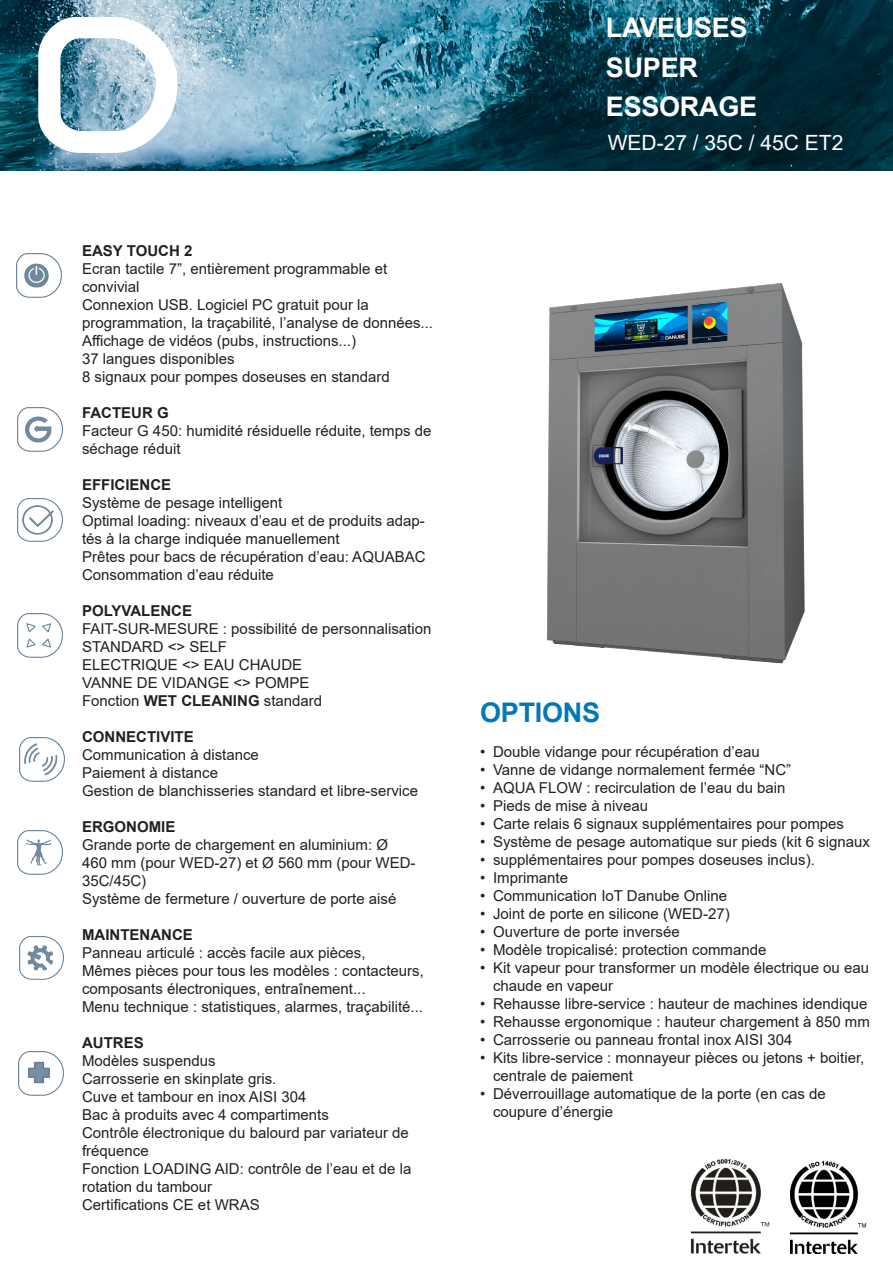
<style>
.page{position:relative;width:893px;height:1263px;background:#fff}
.page>*{position:absolute;margin:0;border:0;box-sizing:border-box;transform-origin:0 0}
.t1{font:700 27px "Arial";letter-spacing:-.01em;color:#fff}
.t2{font:700 27px "Arial";letter-spacing:-.01em;color:#0078b9}
.t3{font:21px "Arial";color:#fff}
.t4{font:15px/18px "Arial";color:#231f20}
.t5{font:700 15px "Arial";color:#231f20}
.s1{font-weight:700}
</style>
<div class="page">
<img style="left:0;top:0;width:893px;height:170px">
<svg style="left:31px;top:10px;width:160px;height:150px"></svg>
<img style="left:791px;top:1161px;width:76px;height:92px">
<img style="left:690px;top:1158px;width:80px;height:96px">
<img style="left:20px;top:737px;width:44px;height:44px">
<img style="left:19px;top:936px;width:45px;height:44px">
<img style="left:19px;top:1052px;width:44px;height:43px">
<img style="left:17px;top:254px;width:44px;height:43px">
<img style="left:17px;top:498px;width:45px;height:44px">
<img style="left:18px;top:614px;width:44px;height:44px">
<img style="left:18px;top:408px;width:44px;height:43px">
<img style="left:18px;top:830px;width:44px;height:44px">
<img style="left:547px;top:283px;width:258px;height:381px">
<p class="t5" style="left:82px;top:240px;width:112px">EASY TOUCH 2</p>
<p class="t4" style="left:82px;top:260px;width:307px">Ecran tactile 7”, entièrement programmable et</p>
<p class="t4" style="left:82px;top:278px;width:59px">convivial</p>
<p class="t4" style="left:82px;top:296px;width:288px">Connexion USB. Logiciel PC gratuit pour la</p>
<p class="t4" style="left:82px;top:314px;width:352px">programmation, la traçabilité, l’analyse de données...</p>
<p class="t4" style="left:82px;top:332px;width:275px">Affichage de vidéos (pubs, instructions...)</p>
<p class="t4" style="left:82px;top:350px;width:154px">37 langues disponibles</p>
<p class="t4" style="left:82px;top:368px;width:309px">8 signaux pour pompes doseuses en standard</p>
<p class="t5" style="left:82px;top:402px;width:88px">FACTEUR G</p>
<p class="t4" style="left:82px;top:422px;width:351px">Facteur G 450: humidité résiduelle réduite, temps de séchage réduit</p>
<p class="t5" style="left:82px;top:474px;width:91px">EFFICIENCE</p>
<p class="t4" style="left:82px;top:494px;width:202px">Système de pesage intelligent</p>
<p class="t4" style="left:82px;top:512px;width:344px">Optimal loading: niveaux d’eau et de produits adap&shy;tés à la charge indiquée manuellement</p>
<p class="t4" style="left:82px;top:548px;width:345px">Prêtes pour bacs de récupération d’eau: AQUABAC</p>
<p class="t4" style="left:82px;top:566px;width:193px">Consommation d’eau réduite</p>
<p class="t5" style="left:82px;top:600px;width:112px">POLYVALENCE</p>
<p class="t4" style="left:82px;top:620px;width:351px">FAIT-SUR-MESURE : possibilité de personnalisation</p>
<p class="t4" style="left:82px;top:638px;width:146px">STANDARD &lt;&gt; SELF</p>
<p class="t4" style="left:82px;top:656px;width:222px">ELECTRIQUE &lt;&gt; EAU CHAUDE</p>
<p class="t4" style="left:82px;top:674px;width:229px">VANNE DE VIDANGE &lt;&gt; POMPE</p>
<p class="t4" style="left:82px;top:692px;width:242px">Fonction <span class="s1">WET CLEANING</span> standard</p>
<p class="t5" style="left:82px;top:726px;width:113px">CONNECTIVITE</p>
<p class="t4" style="left:82px;top:746px;width:178px">Communication à distance</p>
<p class="t4" style="left:82px;top:764px;width:137px">Paiement à distance</p>
<p class="t4" style="left:82px;top:782px;width:337px">Gestion de blanchisseries standard et libre-service</p>
<p class="t5" style="left:82px;top:816px;width:95px">ERGONOMIE</p>
<p class="t4" style="left:82px;top:836px;width:335px">Grande porte de chargement en aluminium: Ø<br>460 mm (pour WED-27) et Ø 560 mm (pour WED-<br>35C/45C)</p>
<p class="t4" style="left:82px;top:890px;width:316px">Système de fermeture / ouverture de porte aisé</p>
<p class="t5" style="left:82px;top:924px;width:112px">MAINTENANCE</p>
<p class="t4" style="left:82px;top:944px;width:285px">Panneau articulé : accès facile aux pièces,</p>
<p class="t4" style="left:82px;top:962px;width:343px">Mêmes pièces pour tous les modèles : contacteurs, composants électroniques, entraînement...</p>
<p class="t4" style="left:82px;top:998px;width:342px">Menu technique : statistiques, alarmes, traçabilité...</p>
<p class="t5" style="left:82px;top:1032px;width:63px">AUTRES</p>
<p class="t4" style="left:82px;top:1052px;width:135px">Modèles suspendus</p>
<p class="t4" style="left:82px;top:1070px;width:196px">Carrosserie en skinplate gris.</p>
<p class="t4" style="left:82px;top:1088px;width:226px">Cuve et tambour en inox AISI 304</p>
<p class="t4" style="left:82px;top:1106px;width:248px">Bac à produits avec 4 compartiments</p>
<p class="t4" style="left:82px;top:1124px;width:328px">Contrôle électronique du balourd par variateur de</p>
<p class="t4" style="left:82px;top:1142px;width:68px">fréquence</p>
<p class="t4" style="left:82px;top:1160px;width:331px">Fonction LOADING AID: contrôle de l’eau et de la</p>
<p class="t4" style="left:82px;top:1178px;width:132px">rotation du tambour</p>
<p class="t4" style="left:82px;top:1196px;width:179px">Certifications CE et WRAS</p>
<p class="t1" style="left:606px;top:8px;width:143px">LAVEUSES</p>
<p class="t1" style="left:606px;top:48px;width:93px">SUPER</p>
<p class="t1" style="left:606px;top:88px;width:153px">ESSORAGE</p>
<p class="t3" style="left:608px;top:128px;width:237px">WED-27 / 35C / 45C ET2</p>
<p class="t2" style="left:480px;top:694px;width:121px">OPTIONS</p>
<p class="t4" style="left:480px;top:742px;width:281px">• Double vidange pour récupération d’eau</p>
<p class="t4" style="left:480px;top:760px;width:312px">• Vanne de vidange normalement fermée “NC”</p>
<p class="t4" style="left:480px;top:778px;width:307px">• AQUA FLOW : recirculation de l’eau du bain</p>
<p class="t4" style="left:480px;top:796px;width:169px">• Pieds de mise à niveau</p>
<p class="t4" style="left:480px;top:814px;width:365px">• Carte relais 6 signaux supplémentaires pour pompes</p>
<p class="t4" style="left:480px;top:832px;width:391px">• Système de pesage automatique sur pieds (kit 6 signaux</p>
<p class="t4" style="left:480px;top:850px;width:336px">• supplémentaires pour pompes doseuses inclus).</p>
<p class="t4" style="left:480px;top:868px;width:89px">• Imprimante</p>
<p class="t4" style="left:480px;top:886px;width:248px">• Communication IoT Danube Online</p>
<p class="t4" style="left:480px;top:904px;width:251px">• Joint de porte en silicone (WED-27)</p>
<p class="t4" style="left:480px;top:922px;width:201px">• Ouverture de porte inversée</p>
<p class="t4" style="left:480px;top:940px;width:288px">• Modèle tropicalisé: protection commande</p>
<p class="t4" style="left:493px;top:958px;width:378px;text-indent:-13px">• Kit vapeur pour transformer un modèle électrique ou eau chaude en vapeur</p>
<p class="t4" style="left:480px;top:994px;width:389px">• Rehausse libre-service : hauteur de machines idendique</p>
<p class="t4" style="left:480px;top:1012px;width:391px">• Rehausse ergonomique : hauteur chargement à 850 mm</p>
<p class="t4" style="left:480px;top:1030px;width:314px">• Carrosserie ou panneau frontal inox AISI 304</p>
<p class="t4" style="left:493px;top:1048px;width:373px;text-indent:-13px">• Kits libre-service : monnayeur pièces ou jetons + boitier, centrale de paiement</p>
<p class="t4" style="left:493px;top:1084px;width:334px;text-indent:-13px">• Déverrouillage automatique de la porte (en cas de coupure d’énergie</p>
</div>
